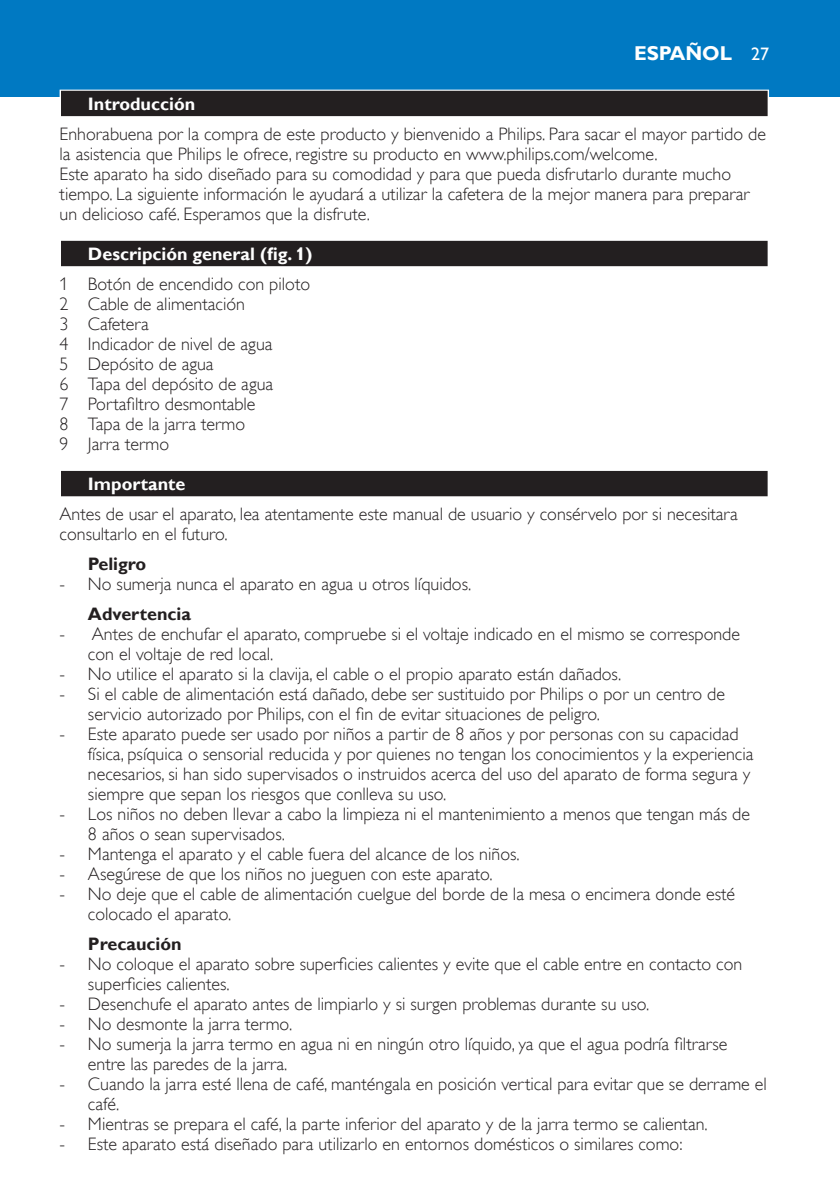
<style>
.page{position:relative;width:840px;height:1191px;background:#fff}
.page>*{position:absolute;margin:0;border:0;box-sizing:border-box;transform-origin:0 0}
.t1{font:700 20px "Gill Sans Alt One WGL";color:#fff}
.t2{font:18px/20px "Gill Sans Alt One WGL Light";color:#231f20}
.t3{font:700 18px "Gill Sans Alt One WGL";color:#fff}
.t4{font:700 18px "Gill Sans Alt One WGL";color:#231f20}
.t5{font:18px "Gill Sans Alt One WGL";color:#fff}
</style>
<div class="page">
<div style="left:0;top:0;width:839px;height:96px;background:#0079c2"></div>
<div style="left:60px;top:90px;width:708px;height:28px;background:#e4e3e3"></div>
<div style="left:61px;top:91px;width:706px;height:25px;background:#231f20"></div>
<div style="left:60px;top:240px;width:708px;height:28px;background:#d5d4d5"></div>
<div style="left:61px;top:241px;width:706px;height:25px;background:#231f20"></div>
<div style="left:60px;top:470px;width:708px;height:28px;background:#c0bebf"></div>
<div style="left:61px;top:471px;width:706px;height:25px;background:#231f20"></div>
<p class="t1" style="left:633px;top:40px;width:99px">Español</p>
<p class="t5" style="left:750px;top:42px;width:19px">27</p>
<p class="t3" style="left:88px;top:92px;width:109px">I ntroducción</p>
<p class="t2" style="left:60px;top:124px;width:707px">Enhorabuena por la compra de este producto y bienvenido a Philips. Para sacar el mayor partido de la asistencia que Philips le ofrece, registre su producto en www.philips.com/welcome.<br>Este aparato ha sido diseñado para su comodidad y para que pueda disfrutarlo durante mucho tiempo. La siguiente información le ayudará a utilizar la cafetera de la mejor manera para preparar un delicioso café. Esperamos que la disfrute.</p>
<p class="t3" style="left:88px;top:242px;width:226px">Descripción general (fig. 1)</p>
<p class="t2" style="left:60px;top:274px;width:252px">1 Botón de encendido con piloto<br>2 Cable de alimentación<br>3 Cafetera<br>4 Indicador de nivel de agua<br>5 Depósito de agua<br>6 Tapa del depósito de agua<br>7 Portafiltro desmontable<br>8 Tapa de la jarra termo<br>9 Jarra termo</p>
<p class="t3" style="left:88px;top:472px;width:99px">I mportante</p>
<p class="t2" style="left:60px;top:504px;width:679px">Antes de usar el aparato, lea atentamente este manual de usuario y consérvelo por si necesitara consultarlo en el futuro.</p>
<p class="t4" style="left:88px;top:552px;width:60px">Peligro</p>
<p class="t2" style="left:60px;top:574px;width:413px">- No sumerja nunca el aparato en agua u otros líquidos.</p>
<p class="t4" style="left:88px;top:602px;width:104px">Advertencia</p>
<p class="t2" style="left:88px;top:624px;width:653px;text-indent:-28px">- Antes de enchufar el aparato, compruebe si el voltaje indicado en el mismo se corresponde con el voltaje de red local.</p>
<p class="t2" style="left:60px;top:664px;width:562px">- No utilice el aparato si la clavija, el cable o el propio aparato están dañados.</p>
<p class="t2" style="left:88px;top:684px;width:638px;text-indent:-28px">- Si el cable de alimentación está dañado, debe ser sustituido por Philips o por un centro de servicio autorizado por Philips, con el fin de evitar situaciones de peligro.</p>
<p class="t2" style="left:88px;top:724px;width:666px;text-indent:-28px">- Este aparato puede ser usado por niños a partir de 8 años y por personas con su capacidad física, psíquica o sensorial reducida y por quienes no tengan los conocimientos y la experiencia necesarios, si han sido supervisados o instruidos acerca del uso del aparato de forma segura y siempre que sepan los riesgos que conlleva su uso.</p>
<p class="t2" style="left:88px;top:804px;width:663px;text-indent:-28px">- Los niños no deben llevar a cabo la limpieza ni el mantenimiento a menos que tengan más de<br>8 años o sean supervisados.</p>
<p class="t2" style="left:60px;top:844px;width:461px">- Mantenga el aparato y el cable fuera del alcance de los niños.</p>
<p class="t2" style="left:60px;top:864px;width:434px">- Asegúrese de que los niños no jueguen con este aparato.</p>
<p class="t2" style="left:88px;top:884px;width:648px;text-indent:-28px">- No deje que el cable de alimentación cuelgue del borde de la mesa o encimera donde esté colocado el aparato.</p>
<p class="t4" style="left:88px;top:932px;width:95px">Precaución</p>
<p class="t2" style="left:88px;top:954px;width:655px;text-indent:-28px">- No coloque el aparato sobre superficies calientes y evite que el cable entre en contacto con superficies calientes.</p>
<p class="t2" style="left:60px;top:994px;width:591px">- Desenchufe el aparato antes de limpiarlo y si surgen problemas durante su uso.</p>
<p class="t2" style="left:60px;top:1014px;width:234px">- No desmonte la jarra termo.</p>
<p class="t2" style="left:88px;top:1034px;width:640px;text-indent:-28px">- No sumerja la jarra termo en agua ni en ningún otro líquido, ya que el agua podría filtrarse entre las paredes de la jarra.</p>
<p class="t2" style="left:88px;top:1074px;width:680px;text-indent:-28px">- Cuando la jarra esté llena de café, manténgala en posición vertical para evitar que se derrame el café.</p>
<p class="t2" style="left:60px;top:1114px;width:649px">- Mientras se prepara el café, la parte inferior del aparato y de la jarra termo se calientan.</p>
<p class="t2" style="left:60px;top:1134px;width:624px">- Este aparato está diseñado para utilizarlo en entornos domésticos o similares como:</p>
</div>
